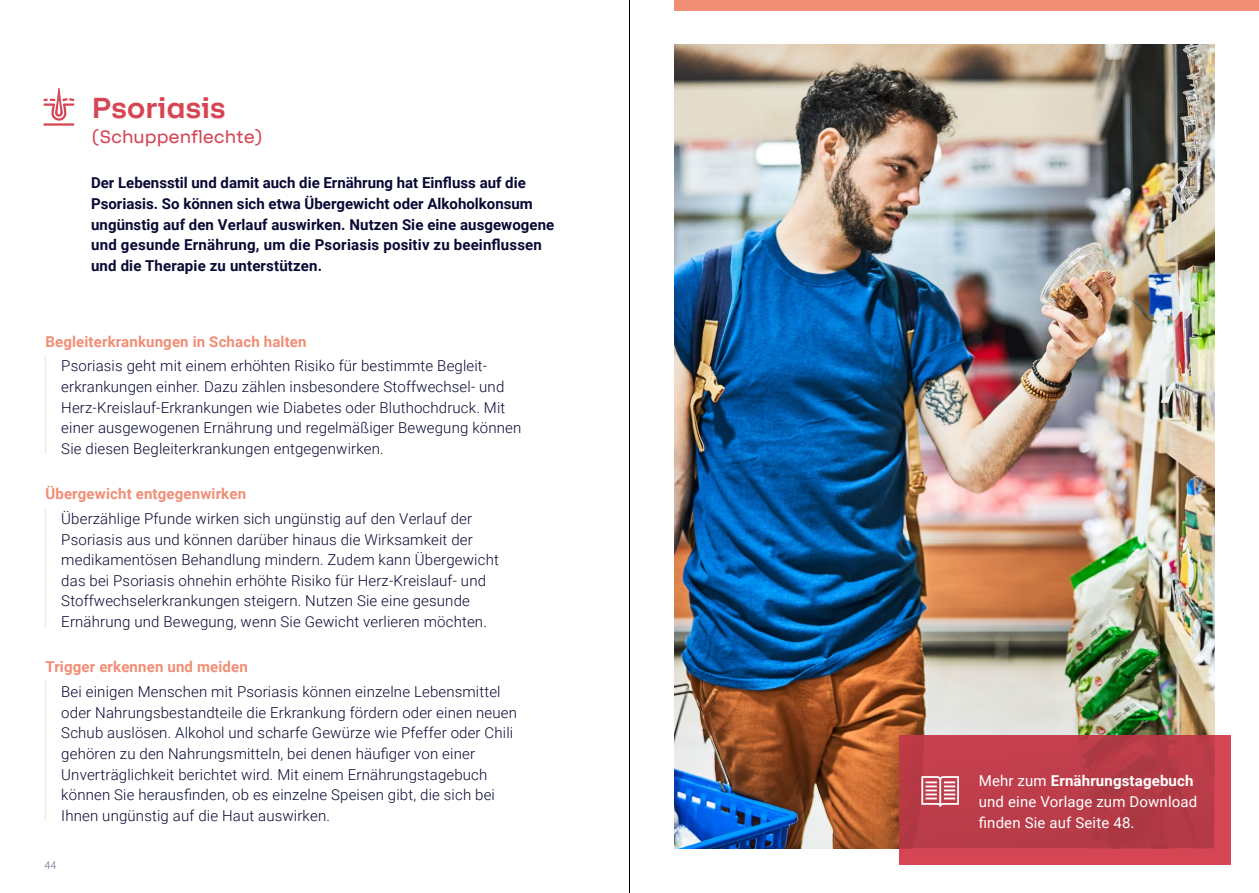
<style>
.page{position:relative;width:1259px;height:893px;background:#fff}
.page>*{position:absolute;margin:0;border:0;box-sizing:border-box;transform-origin:0 0}
.t1{font:700 31.5px "F37 Lineca";letter-spacing:-.005em;color:#d54554}
.t2{font:19.5px "F37 Lineca";letter-spacing:-.005em;color:#d54554}
.t3{font:300 15px/20.7px "Roboto";letter-spacing:.01em;color:#090935}
.t4{font:700 15px/20.7px "Roboto";letter-spacing:.005em;color:#090935}
.t5{font:700 15px "Roboto";letter-spacing:.01em;color:#f18e76}
.t6{font:15px/20.7px "Roboto";letter-spacing:.01em;color:#fff}
.t7{font:300 10.5px "Roboto";color:#6a688b}
.s1{font-weight:700}
</style>
<div class="page">
<img style="left:674px;top:45px;width:540px;height:803px">
<svg style="left:899px;top:735px;width:332px;height:130px;background:#be3d4a"></svg>
<hr style="left:45px;top:355px;width:1px;height:99px;background:#ececec">
<hr style="left:45px;top:508px;width:1px;height:119px;background:#ececec">
<hr style="left:45px;top:681px;width:1px;height:140px;background:#ececec">
<svg style="left:44px;top:88px;width:30px;height:38px"></svg>
<svg style="left:921px;top:776px;width:38px;height:31px"></svg>
<div style="left:674px;top:0;width:585px;height:11px;background:#f18e76"></div>
<hr style="left:629px;top:0;width:1px;height:893px;background:#000">
<h1 class="t1" style="left:91px;top:89px;width:136px">Psoriasis</h1>
<h2 class="t2" style="left:92px;top:122px;width:172px">(Schuppenflechte)</h2>
<p class="t4" style="left:91px;top:172px;width:465px">Der Lebensstil und damit auch die Ernährung hat Einfluss auf die Psoriasis. So können sich etwa Übergewicht oder Alkoholkonsum ungünstig auf den Verlauf auswirken. Nutzen Sie eine ausgewogene und gesunde Ernährung, um die Psoriasis positiv zu beeinflussen und die Therapie zu unterstützen.</p>
<p class="t5" style="left:45px;top:331px;width:263px">Begleiterkrankungen in Schach halten</p>
<p class="t3" style="left:61px;top:355px;width:461px">Psoriasis geht mit einem erhöhten Risiko für bestimmte Begleit&shy;erkrankungen einher. Dazu zählen insbesondere Stoffwechsel- und Herz-Kreislauf-Erkrankungen wie Diabetes oder Bluthochdruck. Mit einer ausgewogenen Ernährung und regelmäßiger Bewegung können Sie diesen Begleiterkrankungen entgegenwirken.</p>
<p class="t5" style="left:45px;top:483px;width:202px">Übergewicht entgegenwirken</p>
<p class="t3" style="left:61px;top:508px;width:439px">Überzählige Pfunde wirken sich ungünstig auf den Verlauf der Psoriasis aus und können darüber hinaus die Wirksamkeit der medikamentösen Behandlung mindern. Zudem kann Übergewicht das bei Psoriasis ohnehin erhöhte Risiko für Herz-Kreislauf- und Stoffwechselerkrankungen steigern. Nutzen Sie eine gesunde Ernährung und Bewegung, wenn Sie Gewicht verlieren möchten.</p>
<p class="t5" style="left:45px;top:657px;width:204px">Trigger erkennen und meiden</p>
<p class="t3" style="left:61px;top:681px;width:457px">Bei einigen Menschen mit Psoriasis können einzelne Lebensmittel oder Nahrungsbestandteile die Erkrankung fördern oder einen neuen Schub auslösen. Alkohol und scharfe Gewürze wie Pfeffer oder Chili gehören zu den Nahrungsmitteln, bei denen häufiger von einer Unverträglichkeit berichtet wird. Mit einem Ernährungstagebuch können Sie herausfinden, ob es einzelne Speisen gibt, die sich bei Ihnen ungünstig auf die Haut auswirken.</p>
<p class="t7" style="left:45px;top:858px;width:13px">44</p>
<p class="t6" style="left:978px;top:770px;width:220px">Mehr zum <span class="s1">Ernährungstagebuch </span>und eine Vorlage zum Download finden Sie auf Seite 48.</p>
</div>
